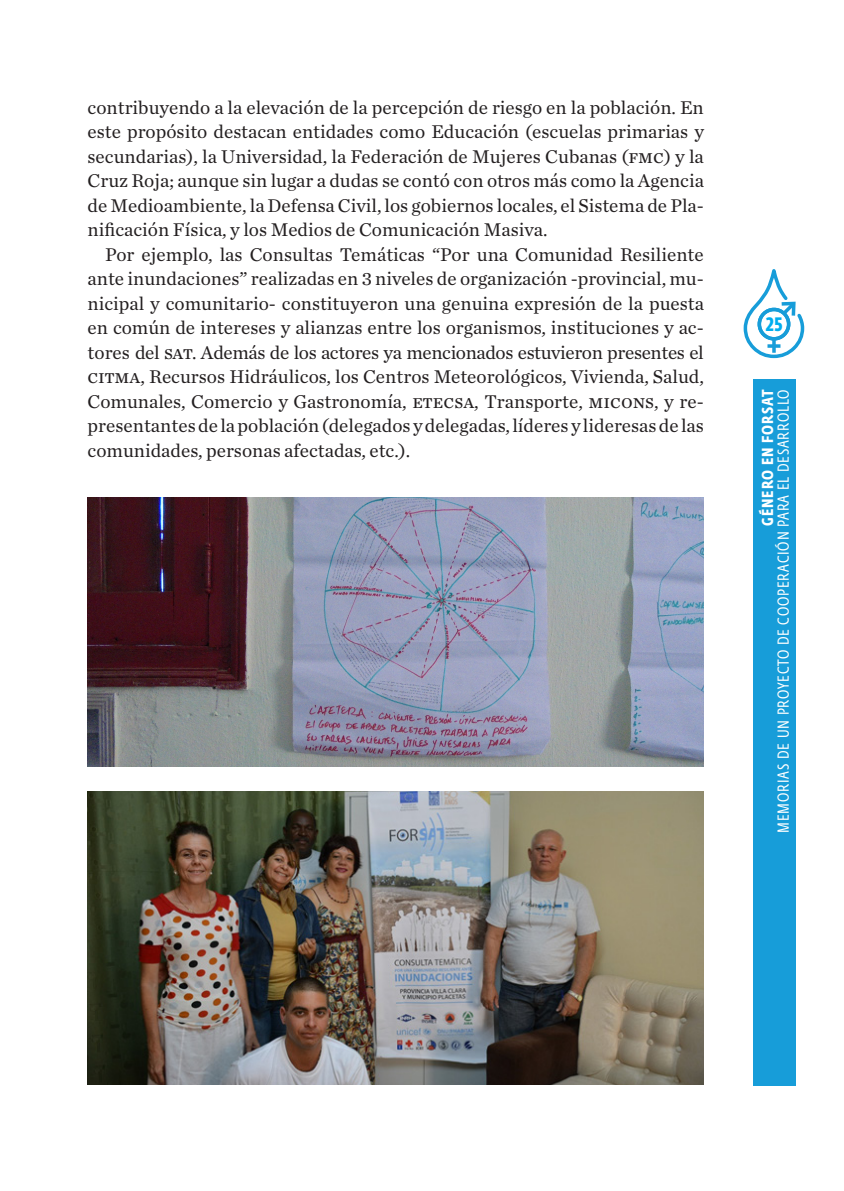
<style>
.page{position:relative;width:844px;height:1191px;background:#fff}
.page>*{position:absolute;margin:0;border:0;box-sizing:border-box;transform-origin:0 0}
.Cuerpo_de_Texto{font:19.25px/24.5px "Chronicle Text G1";color:#231f20;text-align:justify}
.t1{font:700 19.25px "Fedra Sans Cond Std";color:#00aeef}
.t2{font:15.75px "Fedra Sans Cond Std";letter-spacing:.06em;color:#fff}
.t3{font:700 15.75px "Fedra Sans Cond Std";letter-spacing:.06em;color:#fff}
</style>
<div class="page">
<div style="left:752px;top:379px;width:43px;height:706px;background:#179dd9"></div>
<svg style="left:743px;top:269px;width:62px;height:90px"></svg>
<img style="left:88px;top:497px;width:615px;height:269px">
<img style="left:88px;top:791px;width:615px;height:293px">
<p class="Cuerpo_de_Texto" style="left:88px;top:94px;width:617px">contribuyendo a la elevación de la percepción de riesgo en la población. En este propósito destacan entidades como Educación (escuelas primarias y secundarias), la Universidad, la Federación de Mujeres Cubanas (fmc) y la Cruz Roja; aunque sin lugar a dudas se contó con otros más como la Agencia de Medioambiente, la Defensa Civil, los gobiernos locales, el Sistema de Pla&shy;nificación Física, y los Medios de Comunicación Masiva.</p>
<p class="Cuerpo_de_Texto" style="left:88px;top:241px;width:617px;text-indent:18px">Por ejemplo, las Consultas Temáticas “Por una Comunidad Resiliente ante inundaciones” realizadas en 3 niveles de organización -provincial, mu&shy;nicipal y comunitario- constituyeron una genuina expresión de la puesta en común de intereses y alianzas entre los organismos, instituciones y ac&shy;tores del sat. Además de los actores ya mencionados estuvieron presentes el citma, Recursos Hidráulicos, los Centros Meteorológicos, Vivienda, Salud, Comunales, Comercio y Gastronomía, etecsa, Transporte, micons, y re&shy;presentantes de la población (delegados y delegadas, líderes y lideresas de las comunidades, personas afectadas, etc.).</p>
<p class="t1" style="left:765px;top:312px;width:18px">25</p>
<p class="t3" style="left:757px;top:526px;width:138px;rotate:-90deg">GÉNERO EN FORSAT</p>
<p class="t2" style="left:773px;top:833px;width:445px;rotate:-90deg">MEMORIAS DE UN PROYECTO DE COOPERACIÓN PARA EL DESARROLLO</p>
</div>
